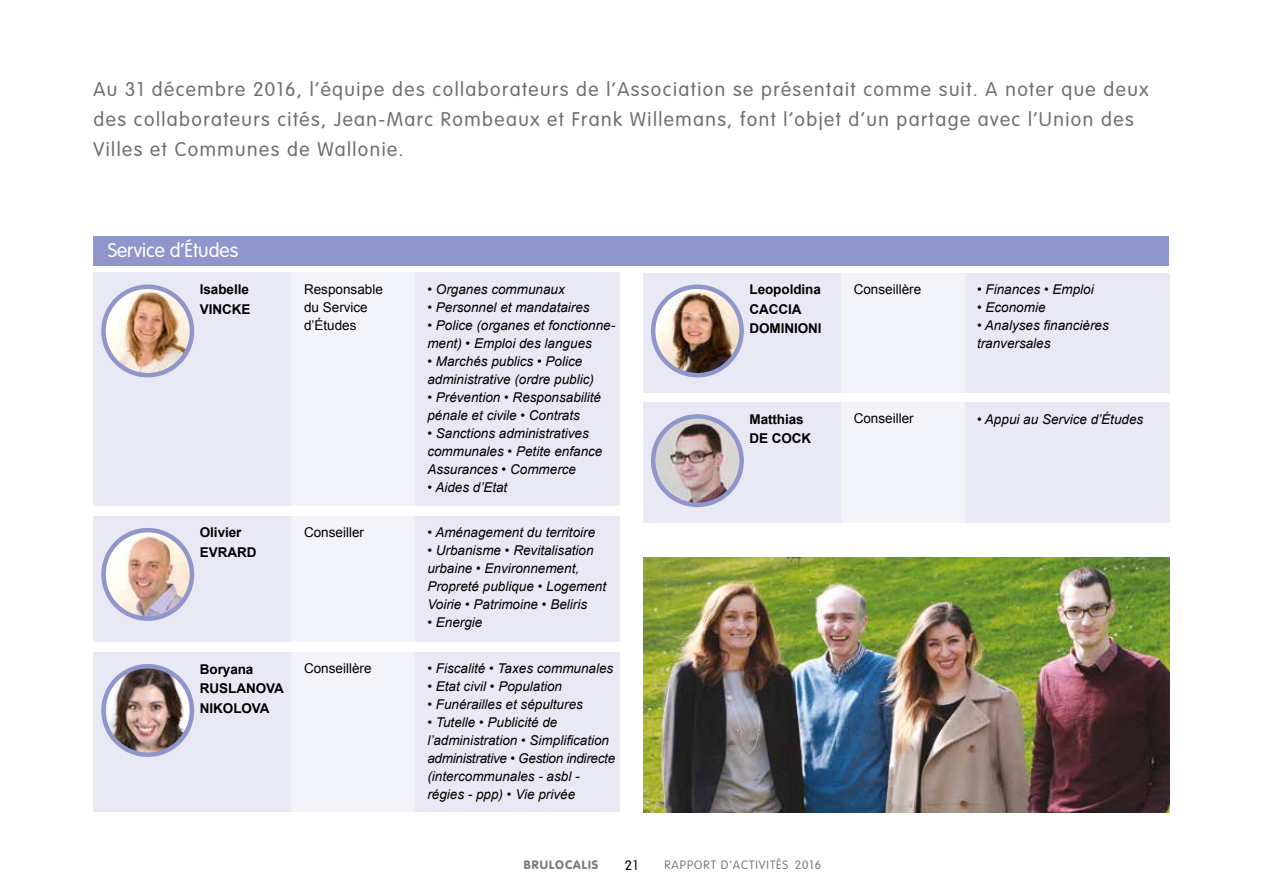
<style>
.page{position:relative;width:1263px;height:893px;background:#fff}
.page>*{position:absolute;margin:0;border:0;box-sizing:border-box;transform-origin:0 0}
.t1{font:300 19.5px/30px "VAG Rounded";letter-spacing:.075em;color:#706f6f}
.t2{font:300 19.5px "VAG Rounded";color:#fff}
.t3{font:italic 13.5px/18px "Arial";color:#000}
.t4{font:700 13.5px/19.5px "Arial";letter-spacing:-.005em;color:#000}
.t5{font:13.5px/18px "Arial";color:#000}
.t6{font:300 13.5px "VAG Rounded";color:#000}
.t7{font:300 12px "VAG Rounded";letter-spacing:.08em;color:#7c7b7b}
.t8{font:900 12px "VAG Rounded";letter-spacing:.08em;color:#7c7b7b}
</style>
<div class="page">
<img style="left:643px;top:557px;width:526px;height:255px">
<div style="left:643px;top:273px;width:526px;height:119px;background:#e9e9f6"></div>
<div style="left:643px;top:403px;width:526px;height:120px;background:#e9e9f6"></div>
<div style="left:841px;top:270px;width:123px;height:126px;background:#f3f3fa"></div>
<div style="left:841px;top:400px;width:123px;height:126px;background:#f3f3fa"></div>
<img style="left:653px;top:287px;width:89px;height:88px;border-radius:44px">
<div style="left:651px;top:284px;width:93px;height:93px;border:4px solid #8f96cb;border-radius:50%"></div>
<img style="left:653px;top:417px;width:86px;height:88px">
<div style="left:651px;top:414px;width:93px;height:93px;border:4px solid #8f96cb;border-radius:50%"></div>
<div style="left:93px;top:273px;width:527px;height:233px;background:#e9e9f6"></div>
<div style="left:93px;top:516px;width:527px;height:125px;background:#e9e9f6"></div>
<div style="left:93px;top:652px;width:527px;height:160px;background:#e9e9f6"></div>
<div style="left:292px;top:270px;width:123px;height:239px;background:#f3f3fa"></div>
<div style="left:292px;top:513px;width:123px;height:133px;background:#f3f3fa"></div>
<div style="left:292px;top:649px;width:123px;height:169px;background:#f3f3fa"></div>
<img style="left:104px;top:287px;width:88px;height:88px;border-radius:44px">
<div style="left:101px;top:284px;width:93px;height:93px;border:4px solid #8f96cb;border-radius:50%"></div>
<img style="left:104px;top:530px;width:88px;height:89px;border-radius:44px">
<div style="left:101px;top:528px;width:93px;height:93px;border:4px solid #8f96cb;border-radius:50%"></div>
<img style="left:107px;top:666px;width:82px;height:89px">
<div style="left:101px;top:664px;width:93px;height:93px;border:4px solid #8f96cb;border-radius:50%"></div>
<div style="left:94px;top:236px;width:1075px;height:30px;background:#8f96cb"></div>
<p class="t1" style="left:94px;top:74px;width:1056px">Au 31 décembre 2016, l’équipe des collaborateurs de l’Association se présentait comme suit. A noter que deux des collaborateurs cités, Jean-Marc Rombeaux et Frank Willemans, font l’objet d’un partage avec l’Union des<br>Villes et Communes de Wallonie.</p>
<h1 class="t2" style="left:108px;top:239px;width:132px">Service d’Études</h1>
<p class="t4" style="left:200px;top:280px;width:52px">Isabelle<br>VINCKE</p>
<p class="t5" style="left:304px;top:280px;width:80px">Responsable du Service d’Études</p>
<p class="t4" style="left:200px;top:523px;width:58px">Olivier<br>EVRARD</p>
<p class="t5" style="left:304px;top:523px;width:62px">Conseiller</p>
<p class="t4" style="left:200px;top:659px;width:85px">Boryana<br>RUSLANOVA<br>NIKOLOVA</p>
<p class="t5" style="left:304px;top:660px;width:69px">Conseillère</p>
<p class="t3" style="left:427px;top:280px;width:139px">• Organes communaux</p>
<p class="t3" style="left:427px;top:298px;width:164px">• Personnel et mandataires</p>
<p class="t3" style="left:427px;top:316px;width:189px">• Police (organes et fonctionne&shy;ment) • Emploi des langues</p>
<p class="t3" style="left:427px;top:352px;width:168px">• Marchés publics • Police administrative (ordre public)</p>
<p class="t3" style="left:427px;top:388px;width:175px">• Prévention • Responsabilité pénale et civile • Contrats</p>
<p class="t3" style="left:427px;top:424px;width:177px">• Sanctions administratives communales • Petite enfance<br>Assurances • Commerce</p>
<p class="t3" style="left:427px;top:478px;width:82px">• Aides d’Etat</p>
<p class="t3" style="left:427px;top:524px;width:169px">• Aménagement du territoire</p>
<p class="t3" style="left:427px;top:542px;width:180px">• Urbanisme • Revitalisation urbaine • Environnement,<br>Propreté publique • Logement<br>Voirie • Patrimoine • Beliris</p>
<p class="t3" style="left:427px;top:614px;width:56px">• Energie</p>
<p class="t3" style="left:427px;top:660px;width:188px">• Fiscalité • Taxes communales</p>
<p class="t3" style="left:427px;top:678px;width:136px">• Etat civil • Population</p>
<p class="t3" style="left:427px;top:696px;width:157px">• Funérailles et sépultures</p>
<p class="t3" style="left:427px;top:714px;width:189px">• Tutelle • Publicité de l’administration • Simplification administrative • Gestion indirecte (intercommunales - asbl - régies - ppp) • Vie privée</p>
<p class="t4" style="left:749px;top:280px;width:74px">Leopoldina<br>CACCIA<br>DOMINIONI</p>
<p class="t4" style="left:749px;top:409px;width:63px">Matthias<br>DE COCK</p>
<p class="t5" style="left:854px;top:280px;width:69px">Conseillère</p>
<p class="t5" style="left:854px;top:410px;width:62px">Conseiller</p>
<p class="t3" style="left:977px;top:280px;width:118px">• Finances • Emploi</p>
<p class="t3" style="left:977px;top:298px;width:70px">• Economie</p>
<p class="t3" style="left:977px;top:316px;width:133px">• Analyses financières tranversales</p>
<p class="t3" style="left:977px;top:410px;width:168px">• Appui au Service d’Études</p>
<p class="t8" style="left:524px;top:857px;width:76px">BRULOCALIS</p>
<p class="t6" style="left:625px;top:858px;width:15px">21</p>
<p class="t7" style="left:664px;top:858px;width:158px">RAPPORT D’ACTIVITÉS 2016</p>
</div>
